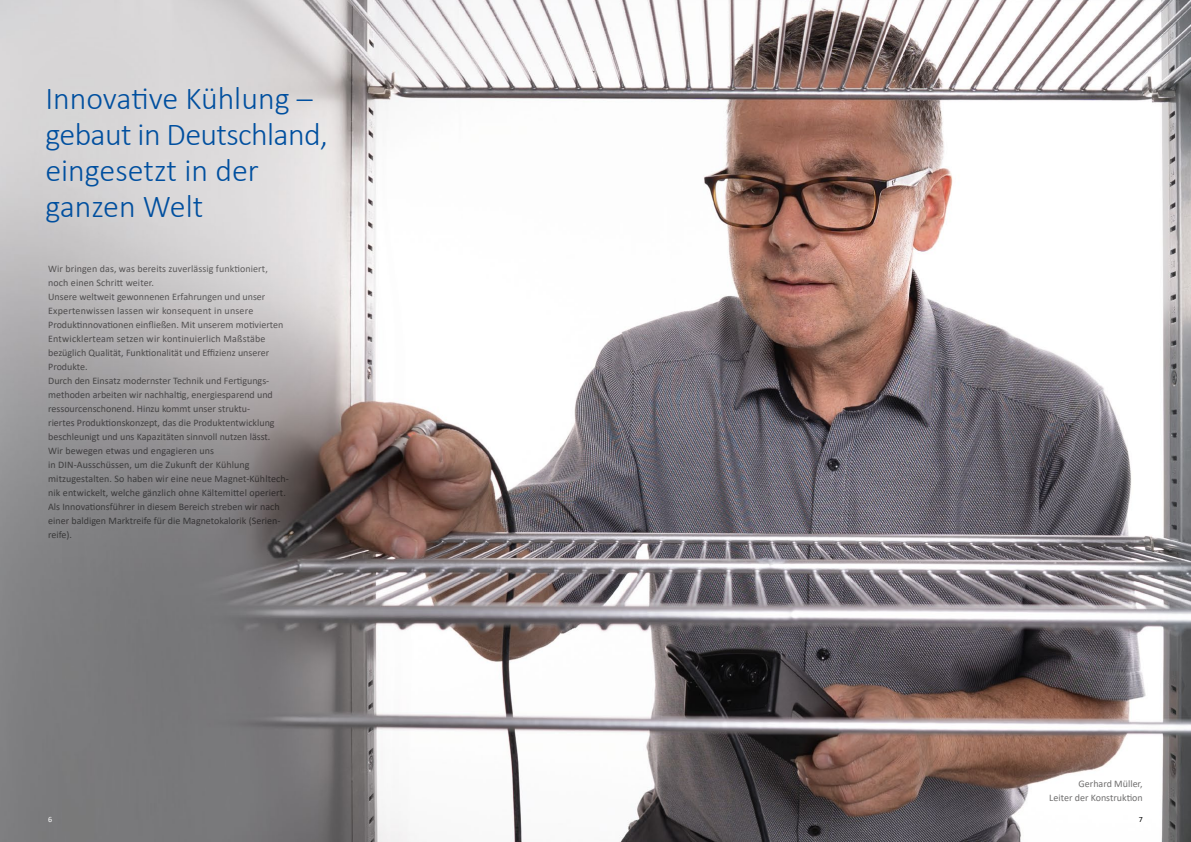
<style>
.page{position:relative;width:1191px;height:842px;background:#fff}
.page>*{position:absolute;margin:0;border:0;box-sizing:border-box;transform-origin:0 0}
.t1{font:300 32px/36px "Calibri";letter-spacing:-.005em;color:#004f9f}
.t2{font:10px/14px "Calibri";color:#706f6f;text-align:right}
.t3{font:8px "Calibri";color:#fff}
.t4{font:8px "Calibri";color:#000}
</style>
<div class="page">
<img style="left:0;top:0;width:1191px;height:842px">
<h1 class="t1" style="left:45px;top:80px;width:284px">Innovative Kühlung – gebaut in Deutschland, eingesetzt in der ganzen Welt</h1>
<p class="t2" style="left:48px;top:261px;width:242px;text-align:left">Wir bringen das, was bereits zuverlässig funktioniert, noch einen Schritt weiter.<br>Unsere weltweit gewonnenen Erfahrungen und unser Expertenwissen lassen wir konsequent in unsere Produktinnovationen einfließen. Mit unserem motivierten Entwicklerteam setzen wir kontinuierlich Maßstäbe bezüglich Qualität, Funktionalität und Effizienz unserer Produkte.<br>Durch den Einsatz modernster Technik und Fertigungs&shy;methoden arbeiten wir nachhaltig, energiesparend und ressourcenschonend. Hinzu kommt unser struktu-<br>riertes Produktionskonzept, das die Produktentwicklung beschleunigt und uns Kapazitäten sinnvoll nutzen lässt.<br>Wir bewegen etwas und engagieren uns<br>in DIN-Ausschüssen, um die Zukunft der Kühlung mitzugestalten. So haben wir eine neue Magnet-Kühltech&shy;nik entwickelt, welche gänzlich ohne Kältemittel operiert.<br>Als Innovationsführer in diesem Bereich streben wir nach einer baldigen Marktreife für die Magnetokalorik (Serien&shy;reife).</p>
<p class="t2" style="left:1049px;top:776px;width:95px">Gerhard Müller,<br>Leiter der Konstruktion</p>
<p class="t3" style="left:48px;top:814px;width:6px">6</p>
<p class="t4" style="left:1138px;top:814px;width:6px">7</p>
</div>
